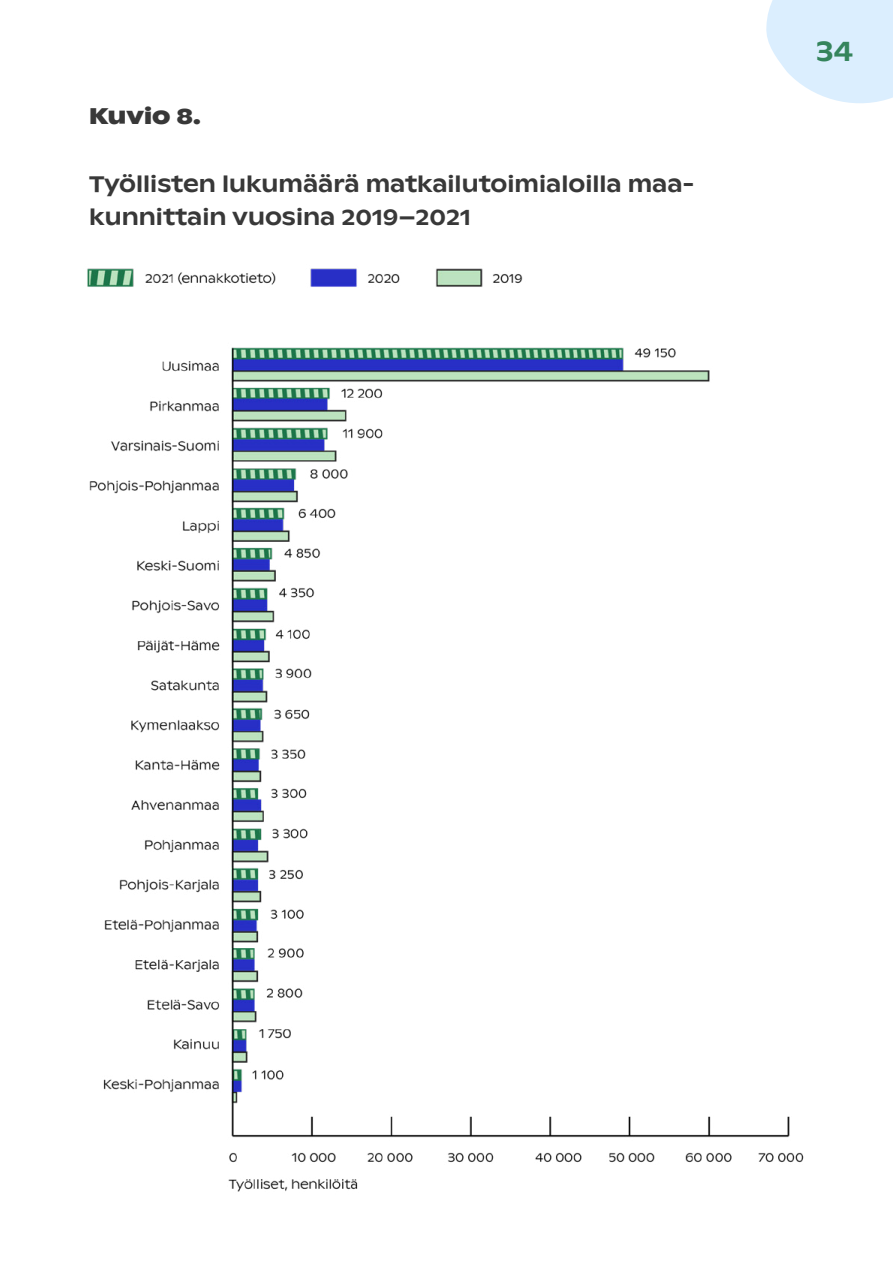
<style>
.page{position:relative;width:893px;height:1263px;background:#fff}
.page>*{position:absolute;margin:0;border:0;box-sizing:border-box;transform-origin:0 0}
.t1{font:500 28.5px "ABC Ginto Nord";color:#34845c}
.alaotsikko_H2{font:500 22.5px/33.8px "ABC Ginto Nord";color:#383838}
.Otsikko_taulukot_ja{font:700 22.5px "ABC Ginto Nord";color:#383838}
</style>
<div class="page">
<img style="left:87px;top:0;width:806px;height:1192px">
<h1 class="Otsikko_taulukot_ja" style="left:89px;top:102px;width:113px">Kuvio 8.</h1>
<h2 class="alaotsikko_H2" style="left:89px;top:167px;width:607px">Työllisten lukumäärä matkailutoimialoilla maa&shy;kunnittain vuosina 2019–2021</h2>
<p class="t1" style="left:816px;top:33px;width:39px">34</p>
</div>
